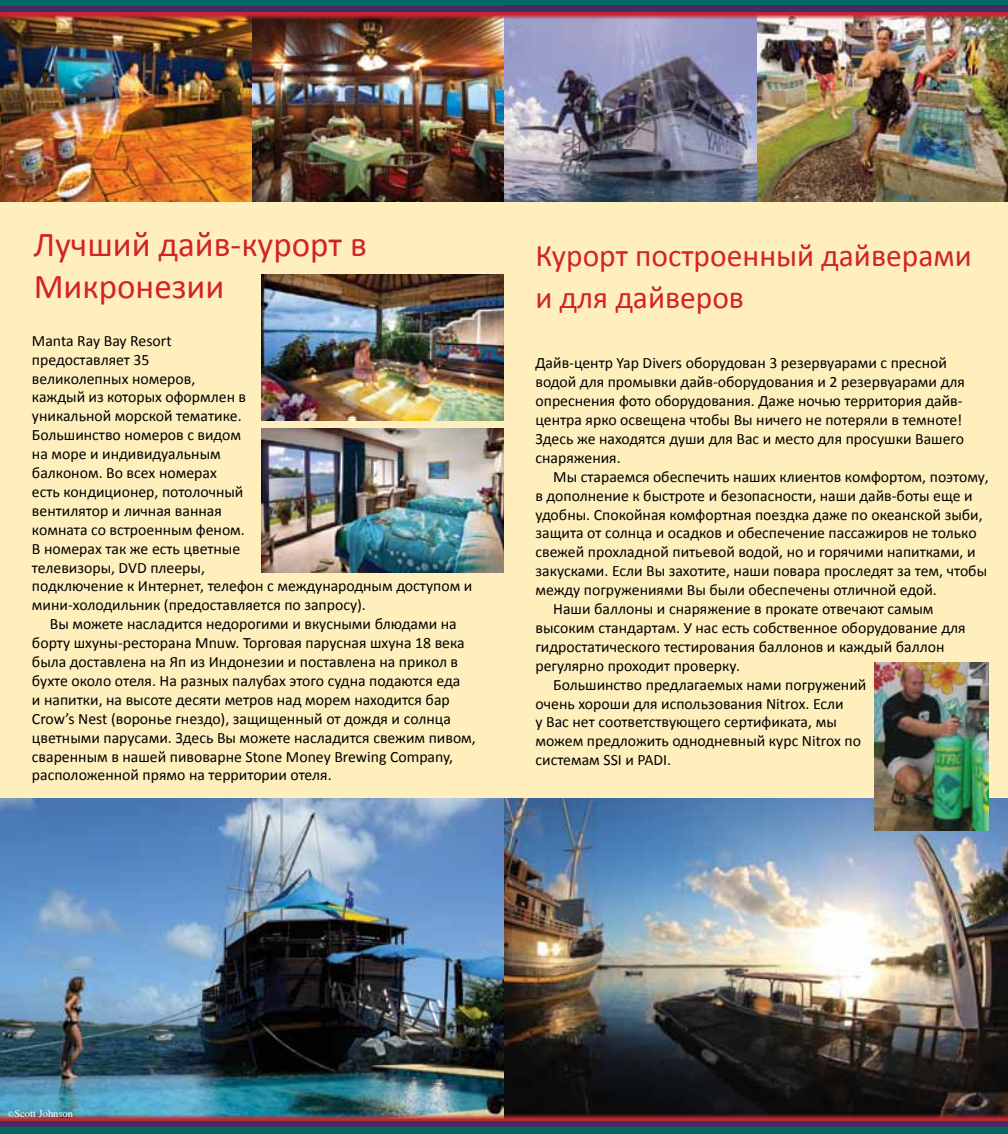
<style>
.page{position:relative;width:1008px;height:1134px;background:#fff}
.page>*{position:absolute;margin:0;border:0;box-sizing:border-box;transform-origin:0 0}
.t1{font:35px/42px "Calibri";color:#d2232a}
.t2{font:31.5px/42px "Calibri";color:#d2232a}
.t3{font:15.75px/18.9px "Calibri";color:#000}
.t4{font:10.5px "Times";color:#fff}
.s1{font-size:8.75px}
</style>
<div class="page">
<div style="left:0;top:8px;width:504px;height:834px;background:#ffefbd"></div>
<img style="left:252px;top:20px;width:252px;height:181px">
<img style="left:0;top:20px;width:252px;height:181px">
<img style="left:0;top:799px;width:1008px;height:314px">
<img style="left:262px;top:275px;width:242px;height:145px">
<img style="left:262px;top:428px;width:242px;height:145px">
<div style="left:0;top:6px;width:504px;height:6px;background:#442d65"></div>
<svg style="left:0;top:12px;width:504px;height:8px;background:#a8322b"></svg>
<div style="left:0;top:0;width:504px;height:6px;background:#006a62"></div>
<div style="left:0;top:1121px;width:504px;height:6px;background:#442d65"></div>
<img style="left:0;top:1113px;width:504px;height:8px">
<div style="left:0;top:1127px;width:504px;height:7px;background:#006a62"></div>
<svg style="left:504px;top:20px;width:504px;height:821px;background:#e5dab8"></svg>
<img style="left:757px;top:20px;width:251px;height:181px">
<div style="left:504px;top:0;width:504px;height:6px;background:#006a62"></div>
<div style="left:504px;top:1127px;width:504px;height:7px;background:#006a62"></div>
<img style="left:875px;top:662px;width:114px;height:168px">
<div style="left:504px;top:1120px;width:504px;height:7px;background:#442d65"></div>
<svg style="left:504px;top:1113px;width:504px;height:7px;background:#6a1b20"></svg>
<div style="left:504px;top:5px;width:504px;height:7px;background:#442d65"></div>
<svg style="left:504px;top:12px;width:504px;height:8px;background:#ba5a64"></svg>
<h1 class="t1" style="left:34px;top:221px;width:335px">Лучший дайв-курорт в<br>Микронезии</h1>
<p class="t3" style="left:32px;top:330px;width:442px">Manta Ray Bay Resort<br>предоставляет 35<br>великолепных номеров,<br>каждый из которых оформлен в<br>уникальной морской тематике.<br>Большинство номеров с видом<br>на море и индивидуальным<br>балконом. Во всех номерах<br>есть кондиционер, потолочный<br>вентилятор и личная ванная<br>комната со встроенным феном.<br>В номерах так же есть цветные<br>телевизоры, DVD плееры,<br>подключение к Интернет, телефон с международным доступом и мини-холодильник (предоставляется по запросу).</p>
<p class="t3" style="left:32px;top:614px;width:445px;text-indent:18px">Вы можете насладится недорогими и вкусными блюдами на борту шхуны-ресторана Mnuw. Торговая парусная шхуна 18 века была доставлена на Яп из Индонезии и поставлена на прикол в бухте около отеля. На разных палубах этого судна подаются еда<br>и напитки, на высоте десяти метров над морем находится бар Crow’s Nest (воронье гнездо), защищенный от дождя и солнца цветными парусами. Здесь Вы можете насладится свежим пивом, сваренным в нашей пивоварне Stone Money Brewing Company, расположенной прямо на территории отеля.</p>
<h2 class="t2" style="left:536px;top:233px;width:438px">Курорт построенный дайверами и для дайверов</h2>
<p class="t3" style="left:536px;top:353px;width:431px">Дайв-центр Yap Divers оборудован 3 резервуарами с пресной водой для промывки дайв-оборудования и 2 резервуарами для опреснения фото оборудования. Даже ночью территория дайв&shy;центра ярко освещена чтобы Вы ничего не потеряли в темноте!<br>Здесь же находятся души для Вас и место для просушки Вашего снаряжения.</p>
<p class="t3" style="left:553px;top:466px;width:437px">Мы стараемся обеспечить наших клиентов комфортом, поэтому,</p>
<p class="t3" style="left:536px;top:485px;width:439px">в дополнение к быстроте и безопасности, наши дайв-боты еще и</p>
<p class="t3" style="left:536px;top:504px;width:449px">удобны. Спокойная комфортная поездка даже по океанской зыби,</p>
<p class="t3" style="left:536px;top:523px;width:443px">защита от солнца и осадков и обеспечение пассажиров не только</p>
<p class="t3" style="left:536px;top:542px;width:442px">свежей прохладной питьевой водой, но и горячими напитками, и</p>
<p class="t3" style="left:536px;top:561px;width:453px">закусками. Если Вы захотите, наши повара проследят за тем, чтобы</p>
<p class="t3" style="left:536px;top:580px;width:403px">между погружениями Вы были обеспечены отличной едой.</p>
<p class="t3" style="left:553px;top:599px;width:382px">Наши баллоны и снаряжение в прокате отвечают самым</p>
<p class="t3" style="left:536px;top:618px;width:432px">высоким стандартам. У нас есть собственное оборудование для</p>
<p class="t3" style="left:536px;top:636px;width:411px">гидростатического тестирования баллонов и каждый баллон</p>
<p class="t3" style="left:536px;top:655px;width:206px">регулярно проходит проверку.</p>
<p class="t3" style="left:553px;top:674px;width:315px">Большинство предлагаемых нами погружений</p>
<p class="t3" style="left:536px;top:693px;width:310px">очень хороши для использования Nitroх. Если</p>
<p class="t3" style="left:536px;top:712px;width:303px">у Вас нет соответствующего сертификата, мы</p>
<p class="t3" style="left:536px;top:731px;width:327px">можем предложить однодневный курс Nitrox по</p>
<p class="t3" style="left:536px;top:750px;width:137px">системам SSI и PADI.</p>
<p class="t4" style="left:8px;top:1104px;width:67px"><span class="s1">©</span>Scott Johnson</p>
</div>
